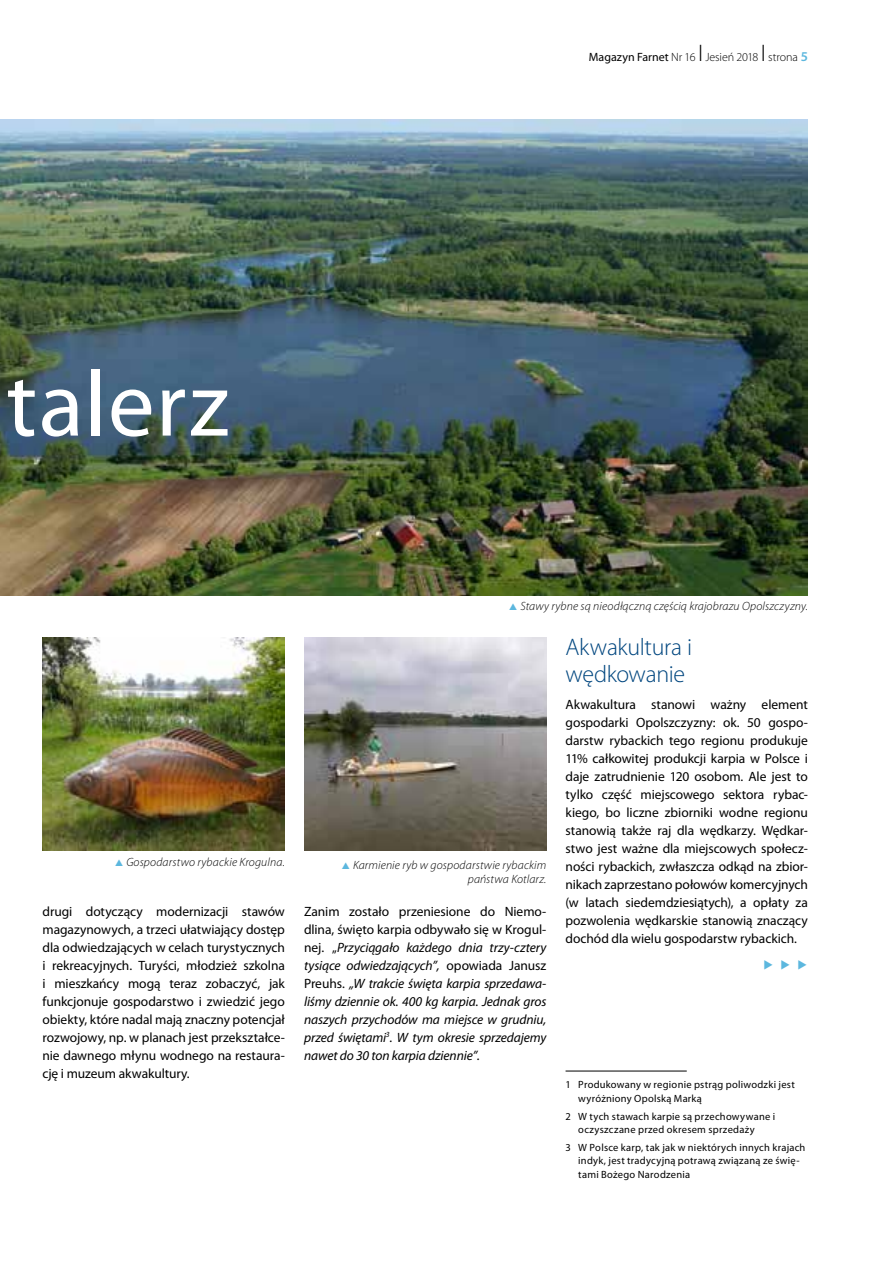
<style>
.page{position:relative;width:893px;height:1263px;background:#fff}
.page>*{position:absolute;margin:0;border:0;box-sizing:border-box;transform-origin:0 0}
.t1{font:93px "Myriad Pro";letter-spacing:.015em;color:#fff}
.t2{font:300 24px/27px "Myriad Pro";letter-spacing:-.015em;color:#00467f}
.t3{font:15px "Apple Symbols";color:#5cb7de}
.t4{font:13.5px/18px "Myriad Pro";letter-spacing:-.005em;color:#000;text-align:justify}
.t5{font:italic 13.5px/18px "Myriad Pro";letter-spacing:-.005em;color:#000;text-align:justify}
.t6{font:italic 300 12px/13.5px "Myriad Pro";letter-spacing:.015em;color:#000;text-align:right}
.t7{font:300 12px "Myriad Pro";letter-spacing:-.005em;color:#000}
.t8{font:10.5px/13.5px "Myriad Pro";letter-spacing:.025em;color:#000}
.s1{font-weight:400}
.s2{font-size:24px}
.s3{font-weight:600;font-size:13.5px;color:#5cb7de}
.s4{color:#5cb7de}
.s5{font-style:normal}
</style>
<div class="page">
<img style="left:0;top:119px;width:808px;height:476px">
<hr style="left:566px;top:1071px;width:121px;height:1px;background:#000">
<img style="left:43px;top:638px;width:242px;height:212px">
<img style="left:304px;top:638px;width:242px;height:212px">
<h1 class="t1" style="left:6px;top:347px;width:224px">talerz</h1>
<p class="t7" style="left:589px;top:50px;width:220px"><span class="s1">Magazyn Farnet</span> Nr 16 <span class="s2">I</span> Jesień 2018 <span class="s2">I</span> strona <span class="s3">5</span></p>
<p class="t6" style="left:508px;top:600px;width:301px"><span class="s4">▲</span> Stawy rybne są nieodłączną częścią krajobrazu Opolszczyzny.</p>
<p class="t6" style="left:114px;top:856px;width:172px"><span class="s4">▲</span> Gospodarstwo rybackie Krogulna.</p>
<p class="t6" style="left:341px;top:859px;width:207px"><span class="s4">▲</span> Karmienie ryb w gospodarstwie rybackim państwa Kotlarz.</p>
<p class="t4" style="left:43px;top:902px;width:244px">drugi dotyczący modernizacji stawów magazynowych, a trzeci ułatwiający dostęp dla odwiedzających w celach turystycznych i rekreacyjnych. Turyści, młodzież szkolna i mieszkańcy mogą teraz zobaczyć, jak funkcjonuje gospodarstwo i zwiedzić jego obiekty, które nadal mają znaczny potencjał rozwojowy, np. w planach jest przekształce&shy;nie dawnego młynu wodnego na restaura&shy;cję i muzeum akwakultury.</p>
<p class="t5" style="left:304px;top:902px;width:244px"><span class="s5">Zanim zostało przeniesione do Niemo&shy;dlina, święto karpia odbywało się w Krogul&shy;nej. „</span>Przyciągało każdego dnia trzy-cztery tysiące odwiedzających”, <span class="s5">opowiada Janusz Preuhs.</span> „W trakcie święta karpia sprzedawa&shy;liśmy dziennie ok. 400 kg karpia. Jednak gros naszych przychodów ma miejsce w grudniu, przed świętami<sup>3</sup>. W tym okresie sprzedajemy nawet do 30 ton karpia dziennie”.</p>
<h2 class="t2" style="left:566px;top:633px;width:128px">Akwakultura i wędkowanie</h2>
<p class="t4" style="left:566px;top:695px;width:244px">Akwakultura stanowi ważny element gospodarki Opolszczyzny: ok. 50 gospo&shy;darstw rybackich tego regionu produkuje 11% całkowitej produkcji karpia w Polsce i daje zatrudnienie 120 osobom. Ale jest to tylko część miejscowego sektora rybac&shy;kiego, bo liczne zbiorniki wodne regionu stanowią także raj dla wędkarzy. Wędkar&shy;stwo jest ważne dla miejscowych społecz&shy;ności rybackich, zwłaszcza odkąd na zbior&shy;nikach zaprzestano połowów komercyjnych (w latach siedemdziesiątych), a opłaty za pozwolenia wędkarskie stanowią znaczący dochód dla wielu gospodarstw rybackich.</p>
<p class="t3" style="left:763px;top:955px;width:47px">▶ ▶ ▶</p>
<p class="t8" style="left:578px;top:1078px;width:218px;text-indent:-13px">1 Produkowany w regionie pstrąg poliwodzki jest wyróżniony Opolską Marką</p>
<p class="t8" style="left:578px;top:1109px;width:198px;text-indent:-13px">2 W tych stawach karpie są przechowywane i oczyszczane przed okresem sprzedaży</p>
<p class="t8" style="left:578px;top:1140px;width:229px;text-indent:-13px">3 W Polsce karp, tak jak w niektórych innych krajach indyk, jest tradycyjną potrawą związaną ze świę&shy;tami Bożego Narodzenia</p>
</div>
